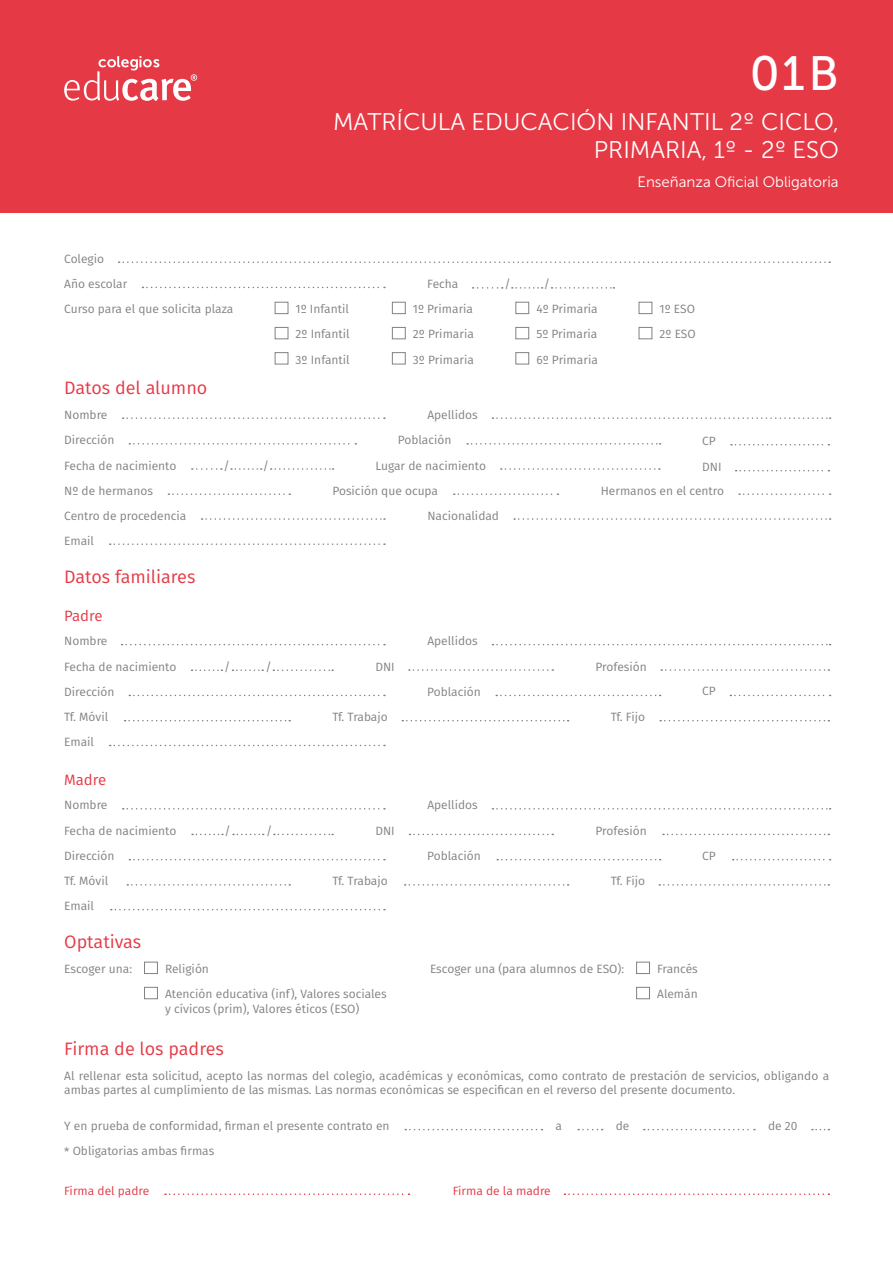
<style>
.page{position:relative;width:893px;height:1263px;background:#fff}
.page>*{position:absolute;margin:0;border:0;box-sizing:border-box;transform-origin:0 0}
.t1{font:48px "Museo Sans 500";color:#fff}
.t2{font:24px "Museo Sans 300";color:#fff}
.t3{font:18px "Fira Sans";color:#e53945}
.t4{font:15px "Museo Sans 300";color:#fff}
.t5{font:15px "Fira Sans";color:#e53945}
.t6{font:12px/14.4px "Fira Sans";color:#808285}
.t7{font:12px "Fira Sans";color:#e53945}
</style>
<div class="page">
<div style="left:0;top:0;width:893px;height:212px;background:#e53945"></div>
<svg style="left:119px;top:261px;width:711px;height:2px"></svg>
<svg style="left:142px;top:287px;width:243px;height:1px"></svg>
<svg style="left:123px;top:417px;width:262px;height:2px"></svg>
<svg style="left:492px;top:417px;width:339px;height:2px"></svg>
<svg style="left:202px;top:518px;width:183px;height:2px"></svg>
<svg style="left:514px;top:518px;width:317px;height:2px"></svg>
<svg style="left:168px;top:493px;width:122px;height:2px"></svg>
<svg style="left:454px;top:493px;width:104px;height:2px"></svg>
<svg style="left:739px;top:493px;width:92px;height:2px"></svg>
<svg style="left:129px;top:443px;width:227px;height:2px"></svg>
<svg style="left:467px;top:443px;width:194px;height:2px"></svg>
<svg style="left:731px;top:444px;width:98px;height:1px"></svg>
<svg style="left:501px;top:468px;width:159px;height:2px"></svg>
<svg style="left:736px;top:470px;width:93px;height:1px"></svg>
<svg style="left:192px;top:468px;width:30px;height:2px"></svg>
<svg style="left:271px;top:468px;width:63px;height:2px"></svg>
<svg style="left:231px;top:468px;width:31px;height:2px"></svg>
<div style="left:275px;top:302px;width:13px;height:12px;border:1px solid #808285"></div>
<div style="left:639px;top:302px;width:13px;height:12px;border:1px solid #808285"></div>
<div style="left:392px;top:302px;width:13px;height:12px;border:1px solid #808285"></div>
<div style="left:516px;top:302px;width:13px;height:12px;border:1px solid #808285"></div>
<div style="left:275px;top:327px;width:13px;height:12px;border:1px solid #808285"></div>
<div style="left:639px;top:327px;width:13px;height:12px;border:1px solid #808285"></div>
<div style="left:392px;top:327px;width:13px;height:12px;border:1px solid #808285"></div>
<div style="left:516px;top:327px;width:13px;height:12px;border:1px solid #808285"></div>
<div style="left:275px;top:352px;width:13px;height:12px;border:1px solid #808285"></div>
<div style="left:392px;top:352px;width:13px;height:12px;border:1px solid #808285"></div>
<div style="left:516px;top:352px;width:13px;height:12px;border:1px solid #808285"></div>
<svg style="left:110px;top:745px;width:275px;height:1px"></svg>
<svg style="left:111px;top:909px;width:274px;height:1px"></svg>
<svg style="left:122px;top:644px;width:263px;height:1px"></svg>
<svg style="left:492px;top:644px;width:339px;height:1px"></svg>
<svg style="left:123px;top:808px;width:262px;height:1px"></svg>
<svg style="left:492px;top:808px;width:339px;height:1px"></svg>
<svg style="left:125px;top:720px;width:165px;height:1px"></svg>
<svg style="left:402px;top:720px;width:167px;height:1px"></svg>
<svg style="left:660px;top:720px;width:169px;height:1px"></svg>
<svg style="left:127px;top:884px;width:163px;height:2px"></svg>
<svg style="left:405px;top:884px;width:164px;height:2px"></svg>
<svg style="left:659px;top:884px;width:170px;height:2px"></svg>
<svg style="left:129px;top:695px;width:256px;height:1px"></svg>
<svg style="left:496px;top:695px;width:165px;height:1px"></svg>
<svg style="left:730px;top:695px;width:101px;height:1px"></svg>
<svg style="left:129px;top:859px;width:256px;height:1px"></svg>
<svg style="left:497px;top:859px;width:164px;height:1px"></svg>
<svg style="left:733px;top:859px;width:98px;height:1px"></svg>
<svg style="left:409px;top:669px;width:144px;height:2px"></svg>
<svg style="left:661px;top:669px;width:168px;height:2px"></svg>
<svg style="left:192px;top:669px;width:30px;height:2px"></svg>
<svg style="left:232px;top:669px;width:31px;height:2px"></svg>
<svg style="left:273px;top:669px;width:60px;height:2px"></svg>
<svg style="left:409px;top:834px;width:144px;height:1px"></svg>
<svg style="left:663px;top:834px;width:166px;height:1px"></svg>
<svg style="left:192px;top:834px;width:31px;height:1px"></svg>
<svg style="left:233px;top:834px;width:31px;height:1px"></svg>
<svg style="left:274px;top:834px;width:59px;height:1px"></svg>
<svg style="left:405px;top:1129px;width:137px;height:1px"></svg>
<svg style="left:578px;top:1129px;width:25px;height:1px"></svg>
<svg style="left:644px;top:1129px;width:111px;height:1px"></svg>
<svg style="left:165px;top:1193px;width:245px;height:2px"></svg>
<svg style="left:564px;top:1193px;width:265px;height:2px"></svg>
<div style="left:144px;top:962px;width:14px;height:12px;border:1px solid #808285"></div>
<div style="left:636px;top:962px;width:14px;height:12px;border:1px solid #808285"></div>
<div style="left:144px;top:987px;width:14px;height:12px;border:1px solid #808285"></div>
<div style="left:636px;top:987px;width:14px;height:12px;border:1px solid #808285"></div>
<svg style="left:473px;top:287px;width:30px;height:2px"></svg>
<svg style="left:551px;top:287px;width:63px;height:2px"></svg>
<svg style="left:512px;top:287px;width:31px;height:2px"></svg>
<svg style="left:110px;top:543px;width:275px;height:2px"></svg>
<svg style="left:64px;top:56px;width:133px;height:45px"></svg>
<p class="t1" style="left:750px;top:48px;width:91px">01B</p>
<p class="t2" style="left:333px;top:108px;width:507px">MATRÍCULA EDUCACIÓN INFANTIL 2º CICLO,</p>
<p class="t2" style="left:594px;top:137px;width:247px">PRIMARIA, 1º - 2º ESO</p>
<p class="t4" style="left:637px;top:174px;width:203px">Enseñanza Oficial Obligatoria</p>
<p class="t6" style="left:64px;top:251px;width:41px">Colegio</p>
<p class="t6" style="left:64px;top:302px;width:171px">Curso para el que solicita plaza</p>
<p class="t6" style="left:296px;top:302px;width:55px">1º Infantil</p>
<p class="t6" style="left:413px;top:302px;width:62px">1º Primaria</p>
<p class="t6" style="left:536px;top:302px;width:63px">4º Primaria</p>
<p class="t6" style="left:660px;top:302px;width:37px">1º ESO</p>
<p class="t6" style="left:296px;top:327px;width:55px">2º Infantil</p>
<p class="t6" style="left:413px;top:327px;width:62px">2º Primaria</p>
<p class="t6" style="left:536px;top:327px;width:63px">5º Primaria</p>
<p class="t6" style="left:660px;top:327px;width:38px">2º ESO</p>
<p class="t6" style="left:296px;top:352px;width:56px">3º Infantil</p>
<p class="t6" style="left:413px;top:352px;width:63px">3º Primaria</p>
<p class="t6" style="left:536px;top:352px;width:63px">6º Primaria</p>
<p class="t6" style="left:504px;top:277px;width:8px">/</p>
<p class="t6" style="left:544px;top:277px;width:8px">/</p>
<p class="t6" style="left:64px;top:276px;width:65px">Año escolar</p>
<p class="t6" style="left:427px;top:276px;width:33px">Fecha</p>
<p class="t3" style="left:64px;top:374px;width:145px">Datos del alumno</p>
<p class="t6" style="left:64px;top:407px;width:45px">Nombre</p>
<p class="t6" style="left:427px;top:407px;width:52px">Apellidos</p>
<p class="t6" style="left:64px;top:433px;width:52px">Dirección</p>
<p class="t6" style="left:398px;top:433px;width:55px">Población</p>
<p class="t6" style="left:702px;top:434px;width:15px">CP</p>
<p class="t6" style="left:64px;top:458px;width:114px">Fecha de nacimiento</p>
<p class="t6" style="left:224px;top:458px;width:8px">/</p>
<p class="t6" style="left:263px;top:458px;width:8px">/</p>
<p class="t6" style="left:375px;top:458px;width:112px">Lugar de nacimiento</p>
<p class="t6" style="left:702px;top:460px;width:21px">DNI</p>
<p class="t6" style="left:64px;top:483px;width:90px">Nº de hermanos</p>
<p class="t6" style="left:332px;top:483px;width:107px">Posición que ocupa</p>
<p class="t6" style="left:601px;top:483px;width:125px">Hermanos en el centro</p>
<p class="t6" style="left:64px;top:508px;width:124px">Centro de procedencia</p>
<p class="t6" style="left:427px;top:508px;width:73px">Nacionalidad</p>
<p class="t6" style="left:64px;top:533px;width:31px">Email</p>
<p class="t3" style="left:64px;top:563px;width:133px">Datos familiares</p>
<p class="t5" style="left:64px;top:604px;width:40px">Padre</p>
<p class="t6" style="left:64px;top:633px;width:45px">Nombre</p>
<p class="t6" style="left:427px;top:633px;width:52px">Apellidos</p>
<p class="t6" style="left:64px;top:659px;width:114px">Fecha de nacimiento</p>
<p class="t6" style="left:224px;top:659px;width:8px">/</p>
<p class="t6" style="left:266px;top:659px;width:8px">/</p>
<p class="t6" style="left:375px;top:659px;width:21px">DNI</p>
<p class="t6" style="left:596px;top:659px;width:53px">Profesión</p>
<p class="t6" style="left:64px;top:684px;width:52px">Dirección</p>
<p class="t6" style="left:427px;top:684px;width:55px">Población</p>
<p class="t6" style="left:702px;top:684px;width:15px">CP</p>
<p class="t6" style="left:64px;top:710px;width:45px">Tf. Móvil</p>
<p class="t6" style="left:332px;top:710px;width:57px">Tf. Trabajo</p>
<p class="t6" style="left:611px;top:710px;width:36px">Tf. Fijo</p>
<p class="t6" style="left:64px;top:734px;width:31px">Email</p>
<p class="t5" style="left:64px;top:768px;width:44px">Madre</p>
<p class="t6" style="left:64px;top:798px;width:45px">Nombre</p>
<p class="t6" style="left:427px;top:798px;width:52px">Apellidos</p>
<p class="t6" style="left:64px;top:823px;width:114px">Fecha de nacimiento</p>
<p class="t6" style="left:225px;top:823px;width:8px">/</p>
<p class="t6" style="left:266px;top:823px;width:8px">/</p>
<p class="t6" style="left:375px;top:823px;width:21px">DNI</p>
<p class="t6" style="left:596px;top:823px;width:53px">Profesión</p>
<p class="t6" style="left:64px;top:848px;width:52px">Dirección</p>
<p class="t6" style="left:427px;top:848px;width:55px">Población</p>
<p class="t6" style="left:702px;top:848px;width:15px">CP</p>
<p class="t6" style="left:64px;top:874px;width:45px">Tf. Móvil</p>
<p class="t6" style="left:332px;top:874px;width:57px">Tf. Trabajo</p>
<p class="t6" style="left:611px;top:874px;width:36px">Tf. Fijo</p>
<p class="t6" style="left:64px;top:898px;width:31px">Email</p>
<p class="t3" style="left:64px;top:929px;width:79px">Optativas</p>
<p class="t6" style="left:64px;top:961px;width:69px">Escoger una:</p>
<p class="t6" style="left:430px;top:961px;width:196px">Escoger una (para alumnos de ESO):</p>
<p class="t6" style="left:165px;top:961px;width:45px">Religión</p>
<p class="t6" style="left:657px;top:961px;width:42px">Francés</p>
<p class="t6" style="left:165px;top:987px;width:223px">Atención educativa (inf), Valores sociales</p>
<p class="t6" style="left:165px;top:1001px;width:196px">y cívicos (prim), Valores éticos (ESO)</p>
<p class="t6" style="left:657px;top:987px;width:42px">Alemán</p>
<p class="t3" style="left:64px;top:1035px;width:161px">Firma de los padres</p>
<p class="t6" style="left:64px;top:1068px;width:766px">Al rellenar esta solicitud, acepto las normas del colegio, académicas y económicas, como contrato de prestación de servicios, obligando a ambas partes al cumplimiento de las mismas. Las normas económicas se especifican en el reverso del presente documento.</p>
<p class="t6" style="left:64px;top:1118px;width:327px">Y en prueba de conformidad, firman el presente contrato en</p>
<p class="t6" style="left:555px;top:1118px;width:8px">a</p>
<p class="t6" style="left:616px;top:1118px;width:15px">de</p>
<p class="t6" style="left:768px;top:1118px;width:31px">de 20</p>
<p class="t6" style="left:64px;top:1143px;width:152px">* Obligatorias ambas firmas</p>
<p class="t7" style="left:64px;top:1182px;width:87px">Firma del padre</p>
<p class="t7" style="left:453px;top:1182px;width:100px">Firma de la madre</p>
</div>
